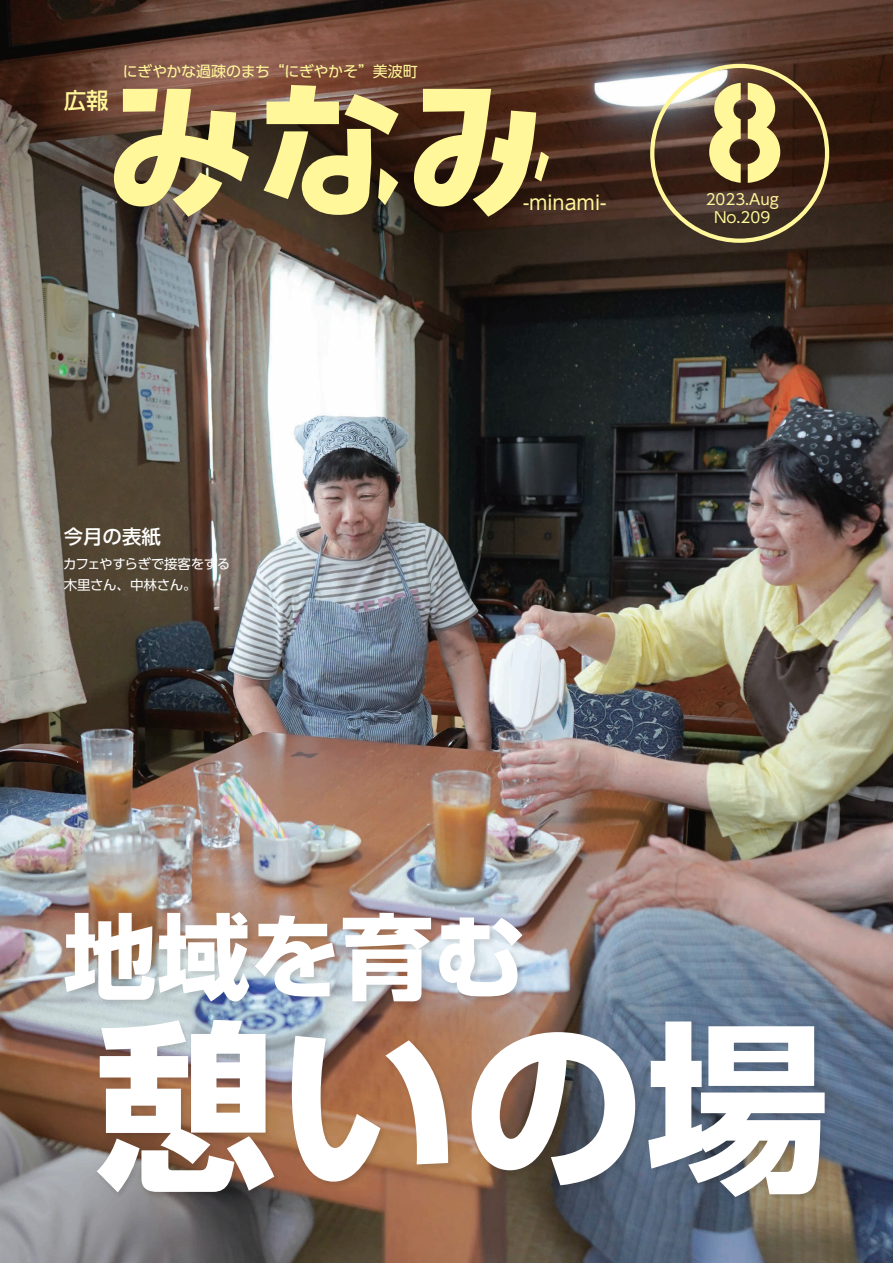
<style>
.page{position:relative;width:893px;height:1263px;background:#fff}
.page>*{position:absolute;margin:0;border:0;box-sizing:border-box;transform-origin:0 0}
.本文_10pt{font:700 183px "UD Shin Go Pro";color:#fff}
.本文_10pt-2{font:700 93px "UD Shin Go Pro";letter-spacing:-.01em;color:#fff}
.本文_10pt-3{font:500 22.5px "UD Shin Go Pro";color:#fff79a}
.本文_10pt-4{font:19.5px "UD Shin Go Pro";color:#fff79a}
.t1{font:500 19.5px "UD Shin Go Pro";color:#fff}
.本文_10pt-5{font:15px "UD Shin Go Pro";letter-spacing:-.02em;color:#fff79a}
.本文_10pt-6{font:15px "UD Shin Go Pro";color:#fff79a}
.t2{font:13.5px/21px "UD Shin Go Pro";letter-spacing:-.035em;color:#fff}
</style>
<div class="page">
<img style="left:0;top:0;width:893px;height:1263px">
<div style="left:96px;top:1018px;width:736px;height:186px;background:#231f20;opacity:.15"></div>
<svg style="left:709px;top:83px;width:32px;height:100px;background:#c4b778"></svg>
<svg style="left:748px;top:83px;width:32px;height:100px;background:#beaf6d"></svg>
<svg style="left:114px;top:89px;width:135px;height:128px;background:#ad9d68"></svg>
<svg style="left:414px;top:89px;width:135px;height:128px;background:#9d8c57"></svg>
<svg style="left:263px;top:85px;width:136px;height:131px;background:#a1935f"></svg>
<div style="left:650px;top:64px;width:179px;height:179px;border:4px solid #fff79a;border-radius:50%"></div>
<div style="left:64px;top:911px;width:466px;height:98px;background:#231f20;opacity:.15"></div>
<p class="本文_10pt-3" style="left:64px;top:82px;width:47px">広報</p>
<p class="本文_10pt-5" style="left:123px;top:59px;width:297px">にぎやかな過疎のまち“にぎやかそ”美波町</p>
<p class="本文_10pt-4" style="left:523px;top:187px;width:85px">-minami-</p>
<p class="本文_10pt-6" style="left:706px;top:187px;width:75px">2023.Aug</p>
<p class="本文_10pt-6" style="left:714px;top:205px;width:58px">No.209</p>
<p class="t1" style="left:64px;top:521px;width:99px">今月の表紙</p>
<p class="t2" style="left:63px;top:553px;width:168px">カフェやすらぎで接客をする木里さん、中林さん。</p>
<p class="本文_10pt-2" style="left:64px;top:881px;width:464px">地域を育む</p>
<p class="本文_10pt" style="left:95px;top:958px;width:736px">憩いの場</p>
</div>
